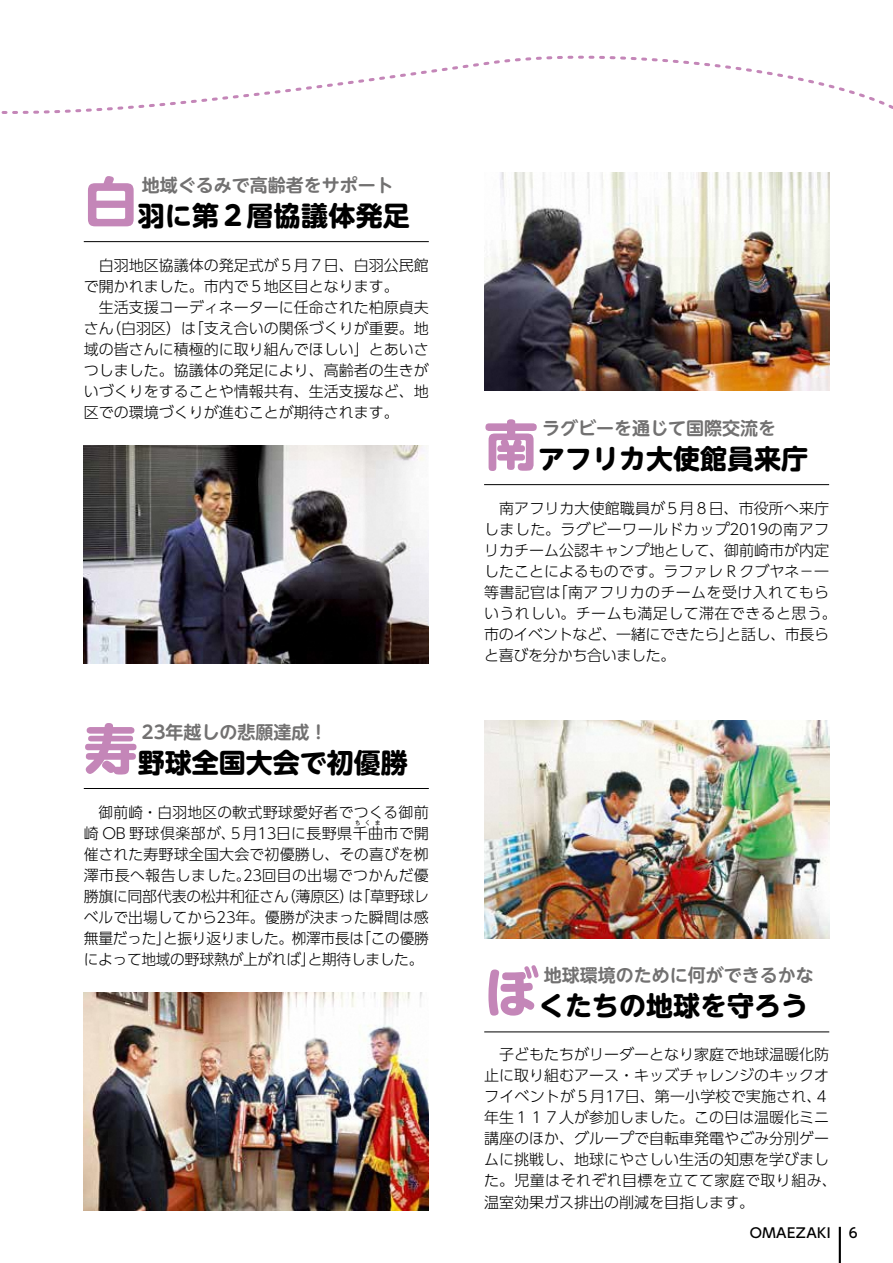
<style>
.page{position:relative;width:893px;height:1263px;background:#fff}
.page>*{position:absolute;margin:0;border:0;box-sizing:border-box;transform-origin:0 0}
.t1{font:700 27px "UD Shin M Go Pro";color:#000}
.t2{font:700 18px "UD Shin M Go Pro De";color:#727171}
.t3{font:300 15px/21px "UD Shin Go Pro";color:#000}
.t4{font:500 13.5px "UD Shin Go Pro";letter-spacing:.035em;color:#000}
.t5{font:300 6px "UD Shin Go Pro";color:#000}
.s1{font-size:54px;color:#c486b8}
</style>
<div class="page">
<hr style="left:484px;top:484px;width:345px;height:1px;background:#000">
<hr style="left:84px;top:241px;width:345px;height:1px;background:#000">
<img style="left:84px;top:446px;width:345px;height:217px">
<img style="left:484px;top:173px;width:345px;height:217px">
<hr style="left:84px;top:788px;width:345px;height:1px;background:#000">
<img style="left:84px;top:992px;width:345px;height:218px">
<img style="left:484px;top:720px;width:345px;height:218px">
<hr style="left:484px;top:1031px;width:345px;height:1px;background:#000">
<hr style="left:839px;top:1227px;width:2px;height:36px;background:#000">
<svg style="left:1px;top:55px;width:892px;height:59px"></svg>
<h1 class="t1" style="left:84px;top:194px;width:328px"><span class="s1">白</span>羽に第２層協議体発足</h1>
<p class="t2" style="left:142px;top:170px;width:254px">地域ぐるみで高齢者をサポート</p>
<p class="t3" style="left:84px;top:254px;width:347px;text-indent:15px">白羽地区協議体の発足式が５月７日、白羽公民館で開かれました。市内で５地区目となります。</p>
<p class="t3" style="left:84px;top:296px;width:347px;text-align:justify;text-indent:15px">生活支援コーディネーターに任命された柏原貞夫さん（白羽区）は「支え合いの関係づくりが重要。地域の皆さんに積極的に取り組んでほしい」とあいさつしました。協議体の発足により、高齢者の生きがいづくりをすることや情報共有、生活支援など、地区での環境づくりが進むことが期待されます。</p>
<h1 class="t1" style="left:84px;top:740px;width:326px"><span class="s1">寿</span>野球全国大会で初優勝</h1>
<p class="t2" style="left:142px;top:717px;width:187px">23年越しの悲願達成！</p>
<p class="t3" style="left:84px;top:801px;width:347px;text-align:right">御前崎・白羽地区の軟式野球愛好者でつくる御前崎 OB 野球倶楽部が、５月13日に長野県千曲市で開</p>
<p class="t5" style="left:355px;top:818px;width:28px">ちくま</p>
<p class="t3" style="left:84px;top:843px;width:347px;text-align:justify">催された寿野球全国大会で初優勝し、その喜びを栁澤市長へ報告しました。23回目の出場でつかんだ優勝旗に同部代表の松井和征さん（薄原区）は「草野球レベルで出場してから23年。優勝が決まった瞬間は感無量だった」と振り返りました。栁澤市長は「この優勝によって地域の野球熱が上がれば」と期待しました。</p>
<p class="t2" style="left:542px;top:413px;width:235px">ラグビーを通じて国際交流を</p>
<h1 class="t1" style="left:484px;top:437px;width:325px"><span class="s1">南</span>アフリカ大使館員来庁</h1>
<p class="t3" style="left:484px;top:498px;width:354px;text-indent:15px">南アフリカ大使館職員が５月８日、市役所へ来庁しました。ラグビーワールドカップ2019の南アフリカチーム公認キャンプ地として、御前崎市が内定したことによるものです。ラファレ R クブヤネ－一等書記官は「南アフリカのチームを受け入れてもらいうれしい。チームも満足して滞在できると思う。市のイベントなど、一緒にできたら」と話し、市長らと喜びを分かち合いました。</p>
<h1 class="t1" style="left:484px;top:984px;width:326px"><span class="s1">ぼ</span>くたちの地球を守ろう</h1>
<p class="t3" style="left:484px;top:1044px;width:354px;text-indent:15px">子どもたちがリーダーとなり家庭で地球温暖化防止に取り組むアース・キッズチャレンジのキックオフイベントが５月17日、第一小学校で実施され、４年生１１７人が参加しました。この日は温暖化ミニ講座のほか、グループで自転車発電やごみ分別ゲームに挑戦し、地球にやさしい生活の知恵を学びました。児童はそれぞれ目標を立てて家庭で取り組み、温室効果ガス排出の削減を目指します。</p>
<p class="t2" style="left:544px;top:961px;width:271px">地球環境のために何ができるかな</p>
<p class="t4" style="left:750px;top:1221px;width:83px">OMAEZAKI</p>
<p class="t4" style="left:849px;top:1221px;width:10px">6</p>
</div>
